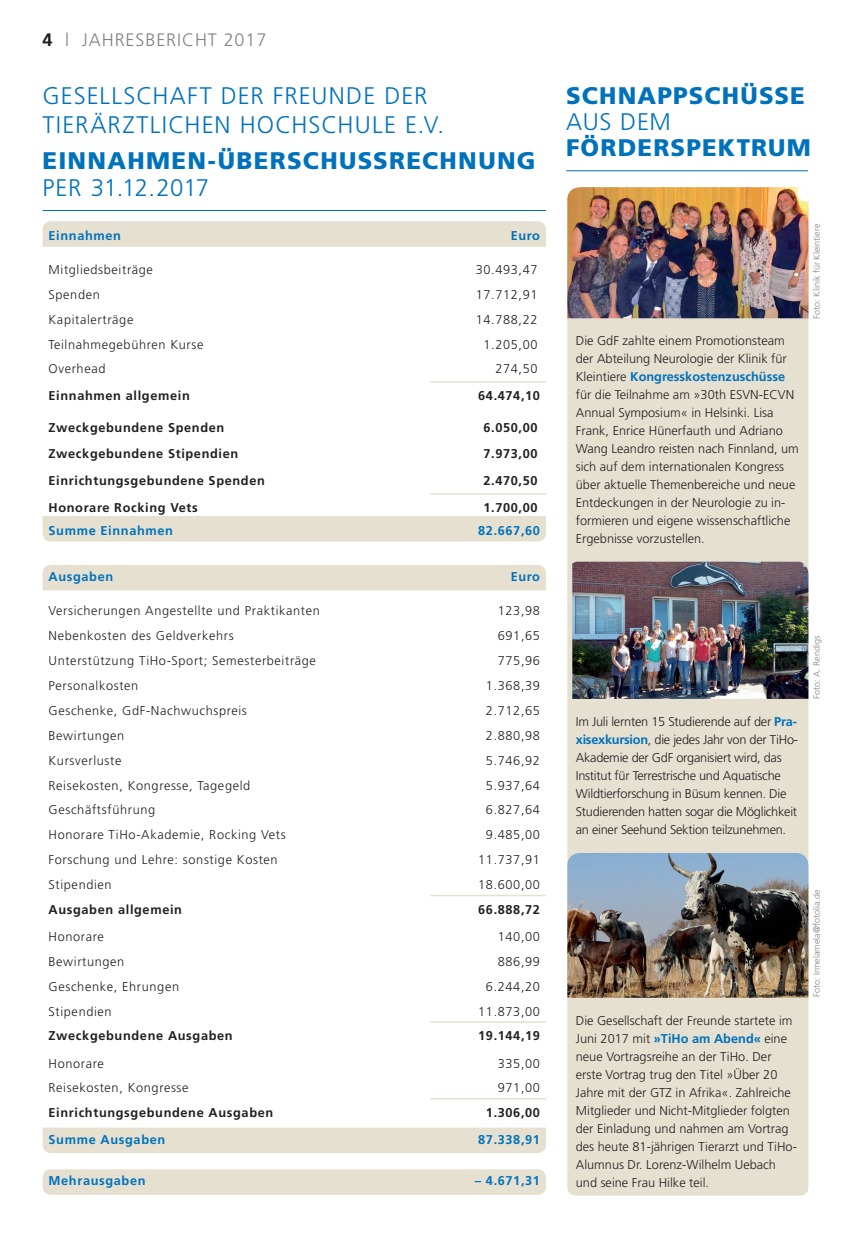
<style>
.page{position:relative;width:851px;height:1234px;background:#fff}
.page>*{position:absolute;margin:0;border:0;box-sizing:border-box;transform-origin:0 0}
.t1{font:300 24px/28.8px "Frutiger";letter-spacing:.04em;color:#0072bc}
.t2{font:900 24px "Frutiger";letter-spacing:.05em;color:#0072bc}
.t3{font:300 24px "Frutiger";color:#0072bc}
.t4{font:300 18px "Frutiger";letter-spacing:.05em;color:#808285}
.t5{font:300 12.75px/18px "Frutiger";color:#231f20}
.t6{font:300 12.75px "Frutiger";letter-spacing:.05em;color:#231f20}
.t7{font:300 12.75px/18px "Frutiger";letter-spacing:-.02em;color:#231f20}
.t8{font:700 12.75px "Frutiger";letter-spacing:.05em;color:#231f20}
.t9{font:700 12.75px "Frutiger";letter-spacing:.05em;color:#0072bc}
.t10{font:300 9px "Frutiger";color:#808285}
.s1{font-weight:700;color:#231f20}
.s2{font-weight:700;color:#0072bc}
</style>
<div class="page">
<div style="left:567px;top:318px;width:241px;height:877px;background:#e6e0d1"></div>
<div style="left:43px;top:565px;width:503px;height:25px;background:#e6e0d1"></div>
<div style="left:43px;top:1127px;width:503px;height:25px;background:#e6e0d1"></div>
<div style="left:43px;top:516px;width:503px;height:25px;background:#e6e0d1"></div>
<svg style="left:43px;top:221px;width:503px;height:26px"></svg>
<hr style="left:430px;top:381px;width:116px;height:1px;background:#e6e0d1">
<hr style="left:430px;top:493px;width:116px;height:1px;background:#e6e0d1">
<div style="left:43px;top:1168px;width:503px;height:26px;background:#e6e0d1;border-radius:9px"></div>
<hr style="left:430px;top:894px;width:116px;height:2px;background:#e6e0d1">
<hr style="left:430px;top:1021px;width:116px;height:1px;background:#e6e0d1">
<hr style="left:430px;top:1097px;width:116px;height:2px;background:#e6e0d1">
<hr style="left:43px;top:210px;width:503px;height:1px;background:#0072bc">
<hr style="left:566px;top:170px;width:257px;height:1px;background:#0072bc">
<div style="left:808px;top:166px;width:34px;height:11px;background:#fff"></div>
<img style="left:572px;top:561px;width:236px;height:137px">
<img style="left:567px;top:852px;width:241px;height:145px">
<img style="left:567px;top:187px;width:241px;height:131px">
<h2 class="t4" style="left:43px;top:30px;width:225px"><span class="s1">4</span> l JAHRESBERICHT 2017</h2>
<h1 class="t1" style="left:43px;top:81px;width:403px">GESELLSCHAFT DER FREUNDE DER<br>TIERÄRZTLICHEN HOCHSCHULE E.V.</h1>
<h1 class="t2" style="left:566px;top:81px;width:240px">SCHNAPPSCHÜSSE</h1>
<h1 class="t1" style="left:566px;top:107px;width:106px">AUS DEM</h1>
<h1 class="t2" style="left:566px;top:133px;width:246px">FÖRDERSPEKTRUM</h1>
<h1 class="t2" style="left:43px;top:146px;width:494px">EINNAHMEN-ÜBERSCHUSSRECHNUNG</h1>
<h1 class="t3" style="left:43px;top:173px;width:168px">PER 31.12.2017</h1>
<p class="t9" style="left:49px;top:228px;width:74px">Einnahmen</p>
<p class="t9" style="left:510px;top:228px;width:31px">Euro</p>
<p class="t6" style="left:49px;top:262px;width:106px">Mitgliedsbeiträge</p>
<p class="t5" style="left:475px;top:260px;width:63px">30.493,47</p>
<p class="t6" style="left:49px;top:287px;width:53px">Spenden</p>
<p class="t5" style="left:475px;top:285px;width:63px">17.712,91</p>
<p class="t6" style="left:49px;top:312px;width:86px">Kapitalerträge</p>
<p class="t5" style="left:475px;top:310px;width:63px">14.788,22</p>
<p class="t6" style="left:49px;top:337px;width:156px">Teilnahmegebühren Kurse</p>
<p class="t5" style="left:483px;top:335px;width:56px">1.205,00</p>
<p class="t6" style="left:49px;top:362px;width:58px">Overhead</p>
<p class="t5" style="left:495px;top:360px;width:44px">274,50</p>
<p class="t8" style="left:49px;top:388px;width:143px">Einnahmen allgemein</p>
<p class="t8" style="left:478px;top:388px;width:63px">64.474,10</p>
<p class="t8" style="left:49px;top:419px;width:177px">Zweckgebundene Spenden</p>
<p class="t8" style="left:483px;top:419px;width:56px">6.050,00</p>
<p class="t8" style="left:49px;top:446px;width:191px">Zweckgebundene Stipendien</p>
<p class="t8" style="left:483px;top:446px;width:56px">7.973,00</p>
<p class="t8" style="left:49px;top:473px;width:218px">Einrichtungsgebundene Spenden</p>
<p class="t8" style="left:483px;top:473px;width:56px">2.470,50</p>
<p class="t8" style="left:49px;top:500px;width:151px">Honorare Rocking Vets</p>
<p class="t8" style="left:483px;top:500px;width:56px">1.700,00</p>
<p class="t9" style="left:49px;top:523px;width:126px">Summe Einnahmen</p>
<p class="t9" style="left:478px;top:523px;width:63px">82.667,60</p>
<p class="t9" style="left:49px;top:569px;width:66px">Ausgaben</p>
<p class="t9" style="left:510px;top:569px;width:31px">Euro</p>
<p class="t6" style="left:49px;top:603px;width:273px">Versicherungen Angestellte und Praktikanten</p>
<p class="t5" style="left:497px;top:601px;width:44px">123,98</p>
<p class="t6" style="left:49px;top:628px;width:187px">Nebenkosten des Geldverkehrs</p>
<p class="t5" style="left:497px;top:626px;width:44px">691,65</p>
<p class="t6" style="left:49px;top:653px;width:269px">Unterstützung TiHo-Sport; Semesterbeiträge</p>
<p class="t5" style="left:497px;top:651px;width:44px">775,96</p>
<p class="t6" style="left:49px;top:678px;width:91px">Personalkosten</p>
<p class="t5" style="left:486px;top:676px;width:56px">1.368,39</p>
<p class="t6" style="left:49px;top:703px;width:200px">Geschenke, GdF-Nachwuchspreis</p>
<p class="t5" style="left:486px;top:701px;width:56px">2.712,65</p>
<p class="t6" style="left:49px;top:728px;width:77px">Bewirtungen</p>
<p class="t5" style="left:486px;top:726px;width:56px">2.880,98</p>
<p class="t6" style="left:49px;top:752px;width:74px">Kursverluste</p>
<p class="t5" style="left:486px;top:751px;width:56px">5.746,92</p>
<p class="t6" style="left:49px;top:777px;width:203px">Reisekosten, Kongresse, Tagegeld</p>
<p class="t5" style="left:486px;top:776px;width:56px">5.937,64</p>
<p class="t6" style="left:49px;top:802px;width:108px">Geschäftsführung</p>
<p class="t5" style="left:486px;top:800px;width:56px">6.827,64</p>
<p class="t6" style="left:49px;top:827px;width:239px">Honorare TiHo-Akademie, Rocking Vets</p>
<p class="t5" style="left:486px;top:825px;width:56px">9.485,00</p>
<p class="t6" style="left:49px;top:852px;width:230px">Forschung und Lehre: sonstige Kosten</p>
<p class="t5" style="left:478px;top:850px;width:63px">11.737,91</p>
<p class="t6" style="left:49px;top:877px;width:65px">Stipendien</p>
<p class="t5" style="left:478px;top:875px;width:63px">18.600,00</p>
<p class="t8" style="left:49px;top:901px;width:135px">Ausgaben allgemein</p>
<p class="t8" style="left:478px;top:901px;width:63px">66.888,72</p>
<p class="t6" style="left:49px;top:929px;width:57px">Honorare</p>
<p class="t5" style="left:497px;top:927px;width:44px">140,00</p>
<p class="t6" style="left:49px;top:954px;width:77px">Bewirtungen</p>
<p class="t5" style="left:497px;top:952px;width:44px">886,99</p>
<p class="t6" style="left:49px;top:978px;width:132px">Geschenke, Ehrungen</p>
<p class="t5" style="left:486px;top:977px;width:56px">6.244,20</p>
<p class="t6" style="left:49px;top:1003px;width:65px">Stipendien</p>
<p class="t5" style="left:478px;top:1001px;width:63px">11.873,00</p>
<p class="t8" style="left:49px;top:1028px;width:186px">Zweckgebundene Ausgaben</p>
<p class="t8" style="left:478px;top:1028px;width:63px">19.144,19</p>
<p class="t6" style="left:49px;top:1055px;width:57px">Honorare</p>
<p class="t5" style="left:497px;top:1053px;width:44px">335,00</p>
<p class="t6" style="left:49px;top:1080px;width:141px">Reisekosten, Kongresse</p>
<p class="t5" style="left:497px;top:1078px;width:44px">971,00</p>
<p class="t8" style="left:49px;top:1104px;width:226px">Einrichtungsgebundene Ausgaben</p>
<p class="t8" style="left:486px;top:1104px;width:56px">1.306,00</p>
<p class="t9" style="left:49px;top:1131px;width:118px">Summe Ausgaben</p>
<p class="t9" style="left:478px;top:1131px;width:63px">87.338,91</p>
<p class="t9" style="left:49px;top:1173px;width:98px">Mehrausgaben</p>
<p class="t9" style="left:474px;top:1173px;width:67px">– 4.671,31</p>
<p class="t5" style="left:575px;top:332px;width:224px">Die GdF zahlte einem Promotionsteam der Abteilung Neurologie der Klinik für Kleintiere <span class="s2">Kongresskostenzuschüsse </span>für die Teilnahme am »30th ESVN-ECVN Annual Symposium« in Helsinki. Lisa Frank, Enrice Hünerfauth und Adriano Wang Leandro reisten nach Finnland, um sich auf dem internationalen Kongress über aktuelle Themenbereiche und neue Entdeckungen in der Neurologie zu in&shy;formieren und eigene wissenschaftliche Ergebnisse vorzustellen.</p>
<p class="t10" style="left:811px;top:318px;width:96px;rotate:-90deg">Foto: Klinik für Kleintiere</p>
<p class="t7" style="left:575px;top:712px;width:224px">Im Juli lernten 15 Studierende auf der <span class="s2">Pra&shy;xisexkursion</span>, die jedes Jahr von der TiHo-Akademie der GdF organisiert wird, das Institut für Terrestrische und Aquatische Wildtierforschung in Büsum kennen. Die Studierenden hatten sogar die Möglichkeit an einer Seehund Sektion teilzunehmen.</p>
<p class="t10" style="left:811px;top:698px;width:65px;rotate:-90deg">Foto: A. Rendigs</p>
<p class="t5" style="left:575px;top:1011px;width:222px">Die Gesellschaft der Freunde startete im Juni 2017 mit <span class="s2">»TiHo am Abend«</span> eine neue Vortragsreihe an der TiHo. Der erste Vortrag trug den Titel »Über 20<br>Jahre mit der GTZ in Afrika«. Zahlreiche Mitglieder und Nicht-Mitglieder folgten der Einladung und nahmen am Vortrag des heute 81-jährigen Tierarzt und TiHo-Alumnus Dr. Lorenz-Wilhelm Uebach und seine Frau Hilke teil.</p>
<p class="t10" style="left:811px;top:997px;width:109px;rotate:-90deg">Foto: Irmelamela@fotolia.de</p>
</div>
